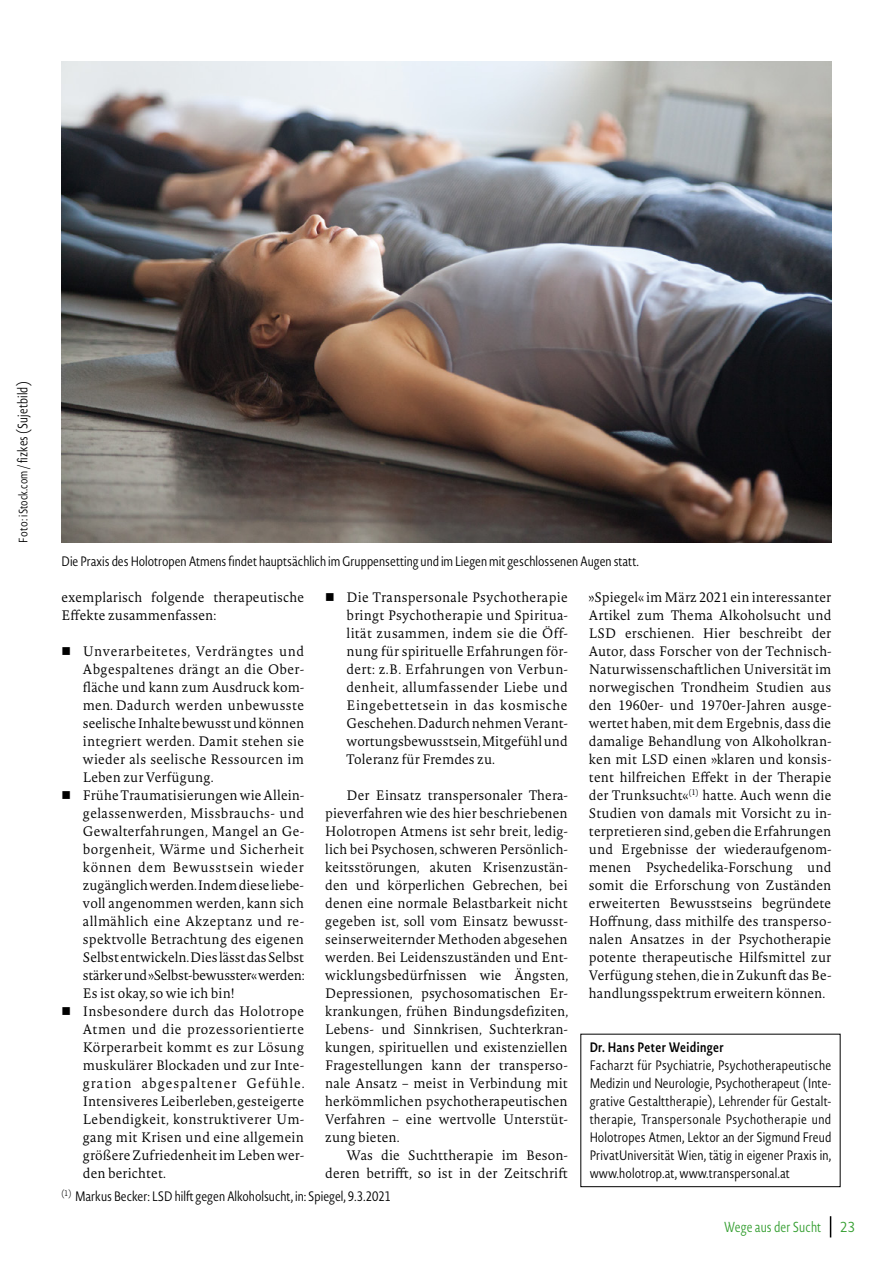
<style>
.page{position:relative;width:893px;height:1263px;background:#fff}
.page>*{position:absolute;margin:0;border:0;box-sizing:border-box;transform-origin:0 0}
.t1{font:300 14.25px "Novel Sans Cond Pro";letter-spacing:.01em;color:#339e2f;scale:.95 1}
.t2{font:300 14.25px "Novel Sans Pro";color:#339e2f;scale:.95 1}
.t3{font:300 13.5px/18px "Novel Pro";letter-spacing:.01em;color:#000;text-align:justify;scale:.95 1}
.t4{font:300 13.5px/18px "Novel Sans Cond Pro";color:#000;text-align:justify}
.t5{font:300 13.5px "Novel Sans Cond Pro";color:#000;scale:.95 1}
.t6{font:600 13.5px "Novel Sans Cond Pro";letter-spacing:.03em;color:#000}
.s1{font-size:12px}
</style>
<div class="page">
<svg style="left:830px;top:1216px;width:1px;height:21px"></svg>
<div style="left:580px;top:1034px;width:260px;height:153px;border:1px solid #000"></div>
<img style="left:62px;top:62px;width:769px;height:481px">
<p class="t5" style="left:13px;top:543px;width:171px;rotate:-90deg"><span class="s1">Foto: iStock.com /</span> fizkes (Sujetbild)</p>
<p class="t4" style="left:62px;top:552px;width:579px">Die Praxis des Holotropen Atmens findet hauptsächlich im Gruppensetting und im Liegen mit geschlossenen Augen statt.</p>
<p class="t3" style="left:589px;top:587px;width:257px">»Spiegel« im März 2021 ein interessanter Artikel zum Thema Alkoholsucht und LSD erschienen. Hier beschreibt der Autor, dass Forscher von der Technisch-Naturwissenschaftlichen Universität im norwegischen Trondheim Studien aus den 1960er- und 1970er-Jahren ausge&shy;wertet haben, mit dem Ergebnis, dass die damalige Behandlung von Alkoholkran&shy;ken mit LSD einen »klaren und konsis&shy;tent hilfreichen Effekt in der Therapie der Trunksucht«<sup>(1)</sup> hatte. Auch wenn die Studien von damals mit Vorsicht zu in&shy;terpretieren sind, geben die Erfahrungen und Ergebnisse der wiederaufgenom&shy;menen Psychedelika-Forschung und somit die Erforschung von Zuständen erweiterten Bewusstseins begründete Hoffnung, dass mithilfe des transperso&shy;nalen Ansatzes in der Psychotherapie potente therapeutische Hilfsmittel zur Verfügung stehen, die in Zukunft das Be&shy;handlungsspektrum erweitern können.</p>
<p class="t3" style="left:62px;top:587px;width:257px">exemplarisch folgende therapeutische<br>Effekte zusammenfassen:</p>
<p class="t3" style="left:83px;top:641px;width:234px;text-indent:-21px">■ Unverarbeitetes, Verdrängtes und Abgespaltenes drängt an die Ober&shy;fläche und kann zum Ausdruck kom&shy;men. Dadurch werden unbewusste seelische Inhalte bewusst und können integriert werden. Damit stehen sie wieder als seelische Ressourcen im Leben zur Verfügung.</p>
<p class="t3" style="left:83px;top:785px;width:235px;text-indent:-21px">■ Frühe Traumatisierungen wie Allein&shy;gelassenwerden, Missbrauchs- und Gewalterfahrungen, Mangel an Ge&shy;borgenheit, Wärme und Sicherheit können dem Bewusstsein wieder zugänglich werden. Indem diese liebe&shy;voll angenommen werden, kann sich allmählich eine Akzeptanz und re&shy;spektvolle Betrachtung des eigenen Selbst entwickeln. Dies lässt das Selbst stärker und »Selbst-bewusster« werden:<br>Es ist okay, so wie ich bin!</p>
<p class="t3" style="left:83px;top:1001px;width:235px;text-indent:-21px">■ Insbesondere durch das Holotrope Atmen und die prozessorientierte Körperarbeit kommt es zur Lösung muskulärer Blockaden und zur Inte&shy;gration abgespaltener Gefühle.<br>Intensiveres Leiberleben, gesteigerte Lebendigkeit, konstruktiverer Um&shy;gang mit Krisen und eine allgemein größere Zufriedenheit im Leben wer&shy;den berichtet.</p>
<p class="t3" style="left:347px;top:587px;width:234px;text-indent:-21px">■ Die Transpersonale Psychotherapie bringt Psychotherapie und Spiritua&shy;lität zusammen, indem sie die Öff&shy;nung für spirituelle Erfahrungen för&shy;dert: z.B. Erfahrungen von Verbun&shy;denheit, allumfassender Liebe und Eingebettetsein in das kosmische Geschehen. Dadurch nehmen Verant&shy;wortungsbewusstsein, Mitgefühl und Toleranz für Fremdes zu.</p>
<p class="t3" style="left:325px;top:785px;width:257px;text-indent:21px">Der Einsatz transpersonaler Thera&shy;pieverfahren wie des hier beschriebenen Holotropen Atmens ist sehr breit, ledig&shy;lich bei Psychosen, schweren Persönlich&shy;keitsstörungen, akuten Krisenzustän&shy;den und körperlichen Gebrechen, bei denen eine normale Belastbarkeit nicht gegeben ist, soll vom Einsatz bewusst&shy;seinserweiternder Methoden abgesehen werden. Bei Leidenszuständen und Ent&shy;wicklungsbedürfnissen wie Ängsten, Depressionen, psychosomatischen Er&shy;krankungen, frühen Bindungsdefiziten, Lebens- und Sinnkrisen, Suchterkran&shy;kungen, spirituellen und existenziellen Fragestellungen kann der transperso&shy;nale Ansatz – meist in Verbindung mit herkömmlichen psychotherapeutischen Verfahren – eine wertvolle Unterstüt&shy;zung bieten.</p>
<p class="t3" style="left:325px;top:1145px;width:257px;text-align:right">Was die Suchttherapie im Beson&shy;deren betrifft, so ist in der Zeitschrift</p>
<p class="t6" style="left:590px;top:1037px;width:136px">Dr. Hans Peter Weidinger</p>
<p class="t4" style="left:590px;top:1056px;width:243px">Facharzt für Psychiatrie, Psychotherapeutische Medizin und Neurologie, Psychotherapeut (Inte&shy;grative Gestalttherapie), Lehrender für Gestalt&shy;therapie, Transpersonale Psychotherapie und Holotropes Atmen, Lektor an der Sigmund Freud PrivatUniversität Wien, tätig in eigener Praxis in, www.holotrop.at, www.transpersonal.at</p>
<p class="t4" style="left:62px;top:1187px;width:331px"><sup>(1)</sup> Markus Becker: LSD hilft gegen Alkoholsucht, in: Spiegel, 9.3.2021</p>
<p class="t1" style="left:724px;top:1217px;width:104px">Wege aus der Sucht</p>
<p class="t2" style="left:840px;top:1217px;width:18px">23</p>
</div>
